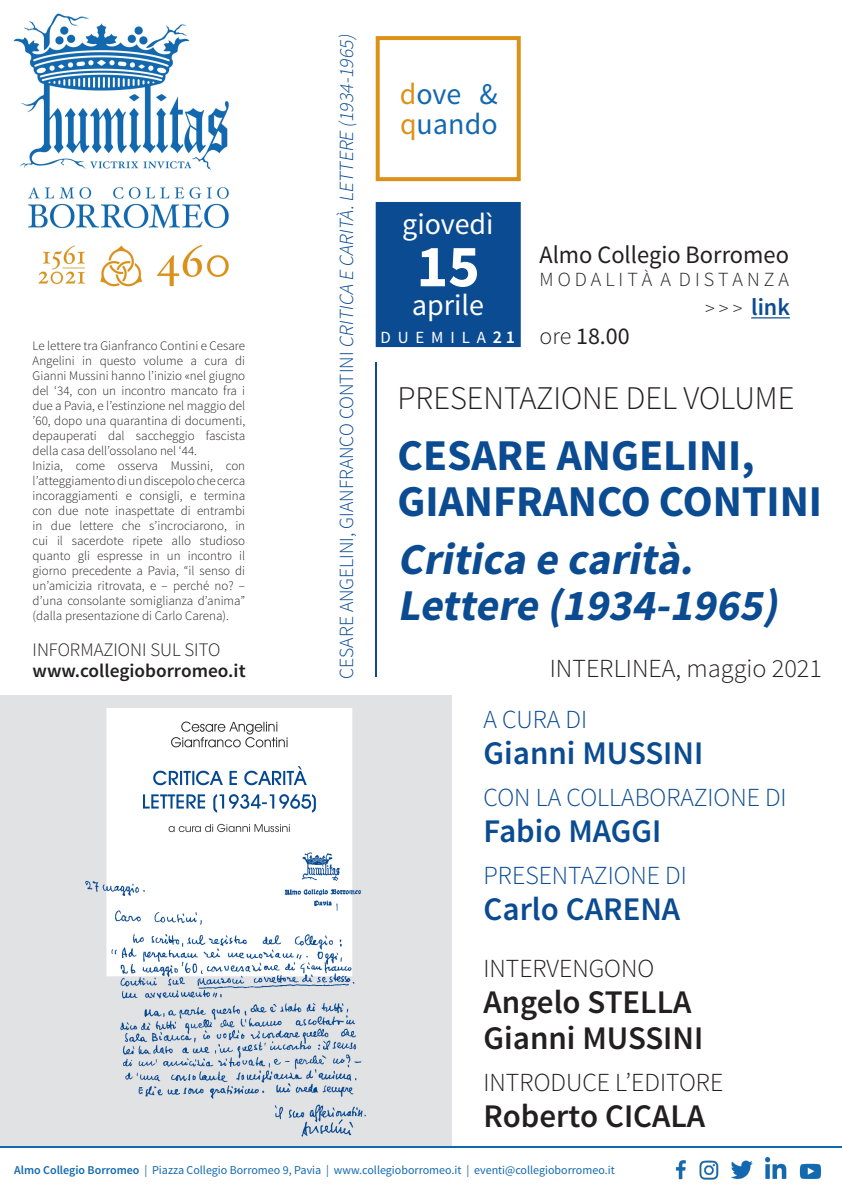
<style>
.page{position:relative;width:842px;height:1191px;background:#fff}
.page>*{position:absolute;margin:0;border:0;box-sizing:border-box;transform-origin:0 0}
.t1{font:700 60px "Source Sans Pro";color:#fff}
.t2{font:italic 700 44px/46px "Source Sans Pro";color:#0b4b92}
.t3{font:700 44px/46px "Source Sans Pro";color:#0b4b92}
.t4{font:600 33px "Source Sans Pro";color:#231f20}
.t5{font:600 33px "Source Sans Pro";color:#0b4b92}
.t6{font:300 33px "Source Sans Pro";color:#231f20}
.t7{font:30px "Source Sans Pro";color:#fff}
.t8{font:30px "Source Sans Pro";color:#1468b0}
.t9{font:300 26px "Source Sans Pro";color:#231f20}
.t10{font:300 26px "Source Sans Pro";color:#0b4b92}
.t11{font:25px "Source Sans Pro";color:#231f20}
.t12{font:24px "Source Sans Pro";color:#231f20}
.t13{font:600 24px "Source Sans Pro";color:#0b4b92}
.t14{font:italic 300 20px "Source Sans Pro";color:#0b4b92}
.t15{font:300 20px "Source Sans Pro";color:#231f20}
.t16{font:600 19px "Source Sans Pro";color:#231f20}
.t17{font:300 19px "Source Sans Pro";color:#231f20}
.t18{font:17px "Source Sans Pro";color:#fff}
.t19{font:300 13px/15px "Source Sans Pro";color:#231f20;text-align:justify}
.t20{font:12px "Source Sans Pro";color:#1269b0}
.s1{font-style:normal}
.s2{color:#dc9219}
.s3{font-weight:600;font-size:18px}
.s4{font-weight:300}
.s5{font-weight:300;font-size:20px;color:#231f20}
.s6{font-weight:600}
</style>
<div class="page">
<div style="left:376px;top:36px;width:145px;height:145px;background:#fff;border:4px solid #dc9219"></div>
<hr style="left:751px;top:317px;width:39px;height:1px;background:#0b4b92">
<div style="left:376px;top:202px;width:145px;height:145px;background:#0b4b92"></div>
<hr style="left:376px;top:363px;width:1px;height:314px;background:#0b4b92">
<img style="left:675px;top:1160px;width:11px;height:20px">
<img style="left:699px;top:1160px;width:20px;height:20px">
<img style="left:731px;top:1160px;width:21px;height:19px">
<img style="left:765px;top:1157px;width:22px;height:22px">
<img style="left:799px;top:1163px;width:22px;height:16px">
<img style="left:13px;top:13px;width:216px;height:274px">
<div style="left:0;top:695px;width:451px;height:451px;background:#e1e2e4"></div>
<img style="left:85px;top:709px;width:281px;height:428px">
<hr style="left:0;top:1146px;width:842px;height:2px;background:#1169b1">
<p class="t19" style="left:33px;top:338px;width:214px">Le lettere tra Gianfranco Contini e Cesare Angelini in questo volume a cura di Gianni Mussini hanno l’inizio «nel giugno del ‘34, con un incontro mancato fra i due a Pavia, e l’estinzione nel maggio del ’60, dopo una quarantina di documenti, depauperati dal saccheggio fascista della casa dell’ossolano nel ‘44.</p>
<p class="t19" style="left:33px;top:458px;width:214px">Inizia, come osserva Mussini, con l’atteggiamento di un discepolo che cerca incoraggiamenti e consigli, e termina con due note inaspettate di entrambi in due lettere che s’incrociarono, in cui il sacerdote ripete allo studioso quanto gli espresse in un incontro il giorno precedente a Pavia, “il senso di un’amicizia ritrovata, e – perché no? – d’una consolante somiglianza d’anima” (dalla presentazione di Carlo Carena).</p>
<p class="t17" style="left:33px;top:638px;width:189px">INFORMAZIONI SUL SITO</p>
<p class="t16" style="left:33px;top:659px;width:215px">www.collegioborromeo.it</p>
<p class="t14" style="left:334px;top:679px;width:650px;rotate:-90deg"><span class="s1">CESARE ANGELINI, GIANFRANCO CONTINI</span> CRITICA E CARITÀ.LETTERE (1934-1965)</p>
<p class="t8" style="left:400px;top:76px;width:100px"><span class="s2">d</span>ove &amp;</p>
<p class="t8" style="left:400px;top:106px;width:99px"><span class="s2">q</span>uando</p>
<p class="t7" style="left:402px;top:206px;width:93px">giovedì</p>
<p class="t1" style="left:416px;top:228px;width:65px">15</p>
<p class="t7" style="left:412px;top:286px;width:74px">aprile</p>
<p class="t18" style="left:380px;top:327px;width:136px">D U E M I L A <span class="s3">2 1</span></p>
<p class="t11" style="left:539px;top:240px;width:251px">Almo Collegio Borromeo</p>
<p class="t15" style="left:539px;top:268px;width:251px">M O D A L I T À A D I S T A N Z A</p>
<p class="t12" style="left:539px;top:321px;width:92px"><span class="s4">ore</span> 18.00</p>
<p class="t13" style="left:705px;top:292px;width:86px"><span class="s5">&gt; &gt; &gt;</span> link</p>
<p class="t6" style="left:397px;top:377px;width:398px">PRESENTAZIONE DEL VOLUME</p>
<p class="t3" style="left:397px;top:434px;width:426px">CESARE ANGELINI,<br>GIANFRANCO CONTINI</p>
<p class="t2" style="left:397px;top:538px;width:392px">Critica e carità.<br>Lettere (1934-1965)</p>
<p class="t9" style="left:550px;top:652px;width:274px">INTERLINEA, maggio 2021</p>
<p class="t10" style="left:483px;top:703px;width:105px">A CURA DI</p>
<p class="t5" style="left:483px;top:732px;width:221px">Gianni MUSSINI</p>
<p class="t10" style="left:483px;top:781px;width:305px">CON LA COLLABORAZIONE DI</p>
<p class="t5" style="left:483px;top:810px;width:179px">Fabio MAGGI</p>
<p class="t10" style="left:483px;top:859px;width:205px">PRESENTAZIONE DI</p>
<p class="t5" style="left:483px;top:888px;width:198px">Carlo CARENA</p>
<p class="t9" style="left:483px;top:952px;width:172px">INTERVENGONO</p>
<p class="t4" style="left:483px;top:981px;width:209px">Angelo STELLA</p>
<p class="t4" style="left:483px;top:1017px;width:221px">Gianni MUSSINI</p>
<p class="t9" style="left:483px;top:1066px;width:241px">INTRODUCE L’EDITORE</p>
<p class="t4" style="left:483px;top:1095px;width:223px">Roberto CICALA</p>
<p class="t20" style="left:14px;top:1162px;width:602px"><span class="s6">Almo Collegio Borromeo</span> | Piazza Collegio Borromeo 9, Pavia | www.collegioborromeo.it | eventi@collegioborromeo.it</p>
</div>
